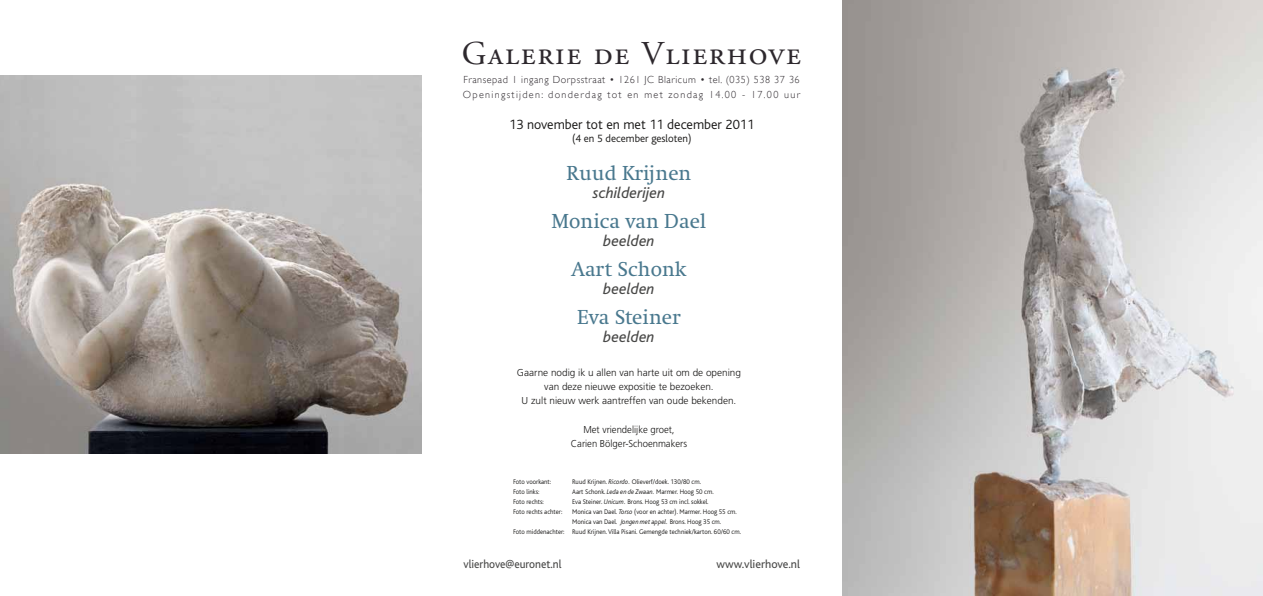
<style>
.page{position:relative;width:1263px;height:596px;background:#fff}
.page>*{position:absolute;margin:0;border:0;box-sizing:border-box;transform-origin:0 0}
.t1{font:33.3px "Adobe Garamond Regular SC";letter-spacing:.05em;color:#2d282d}
.t2{font:21px "Swift";color:#49788e}
.t3{font:italic 16px "Bliss";color:#484847}
.t4{font:300 14px "Bliss";color:#181716}
.t5{font:12px "Bliss";color:#484847;scale:.95 1}
.t6{font:12px "Bliss";color:#484847}
.t7{font:300 11px "Bliss";color:#181716}
.t8{font:300 10.3px/15.7px "Gill Sans";letter-spacing:.075em;color:#2d282d}
.t9{font:300 10px/14px "Frutiger";color:#181716;text-align:center}
.t10{font:300 10px/14px "Frutiger";color:#181716;text-align:center;scale:.95 1}
.t11{font:300 7px "Bliss";color:#181716;scale:.95 1}
.s1{font-style:italic}
</style>
<div class="page">
<img style="left:0;top:75px;width:421px;height:378px">
<img style="left:842px;top:0;width:421px;height:595px">
<h1 class="t1" style="left:462px;top:36px;width:341px">Galerie de Vlierhove</h1>
<h3 class="t8" style="left:463px;top:71px;width:339px">Fransepad 1 ingang Dorpsstraat • 1261 JC Blaricum • tel. (035) 538 37 36<br>Openingstijden: donderdag tot en met zondag 14.00 - 17.00 uur</h3>
<h3 class="t4" style="left:509px;top:117px;width:247px">13 november tot en met 11 december 2011</h3>
<h3 class="t7" style="left:572px;top:133px;width:121px">(4 en 5 december gesloten)</h3>
<h2 class="t2" style="left:566px;top:162px;width:127px">Ruud Krijnen</h2>
<h3 class="t3" style="left:593px;top:185px;width:74px">schilderijen</h3>
<h2 class="t2" style="left:551px;top:210px;width:156px">Monica van Dael</h2>
<h3 class="t3" style="left:603px;top:233px;width:53px">beelden</h3>
<h2 class="t2" style="left:571px;top:258px;width:117px">Aart Schonk</h2>
<h3 class="t3" style="left:603px;top:281px;width:53px">beelden</h3>
<h2 class="t2" style="left:577px;top:306px;width:105px">Eva Steiner</h2>
<h3 class="t3" style="left:603px;top:329px;width:53px">beelden</h3>
<h3 class="t9" style="left:517px;top:366px;width:226px">Gaarne nodig ik u allen van harte uit om de opening van deze nieuwe expositie te bezoeken.<br>U zult nieuw werk aantreffen van oude bekenden.</h3>
<h3 class="t10" style="left:571px;top:422px;width:124px">Met vriendelijke groet,<br>Carien Bölger-Schoenmakers</h3>
<p class="t11" style="left:513px;top:478px;width:42px">Foto voorkant:</p>
<p class="t11" style="left:572px;top:478px;width:137px">Ruud Krijnen. <span class="s1">Ricordo.</span> Olieverf/doek. 130/80 cm.</p>
<p class="t11" style="left:513px;top:488px;width:29px">Foto links:</p>
<p class="t11" style="left:572px;top:488px;width:150px">Aart Schonk. <span class="s1">Leda en de Zwaan.</span> Marmer. Hoog 50 cm.</p>
<p class="t11" style="left:513px;top:498px;width:34px">Foto rechts:</p>
<p class="t11" style="left:572px;top:498px;width:145px">Eva Steiner. <span class="s1">Unicum.</span> Brons. Hoog 53 cm incl. sokkel.</p>
<p class="t11" style="left:513px;top:508px;width:53px">Foto rechts achter:</p>
<p class="t11" style="left:572px;top:508px;width:175px">Monica van Dael. <span class="s1">Torso</span> (voor en achter). Marmer. Hoog 55 cm.</p>
<p class="t11" style="left:572px;top:518px;width:158px">Monica van Dael. <span class="s1">Jongen met appel.</span> Brons. Hoog 35 cm.</p>
<p class="t11" style="left:513px;top:528px;width:241px">Foto middenachter: Ruud Krijnen. Villa Pisani. Gemengde techniek/karton. 60/60 cm.</p>
<h3 class="t5" style="left:463px;top:557px;width:105px">vlierhove@euronet.nl</h3>
<h3 class="t6" style="left:716px;top:557px;width:85px">www.vlierhove.nl</h3>
</div>
